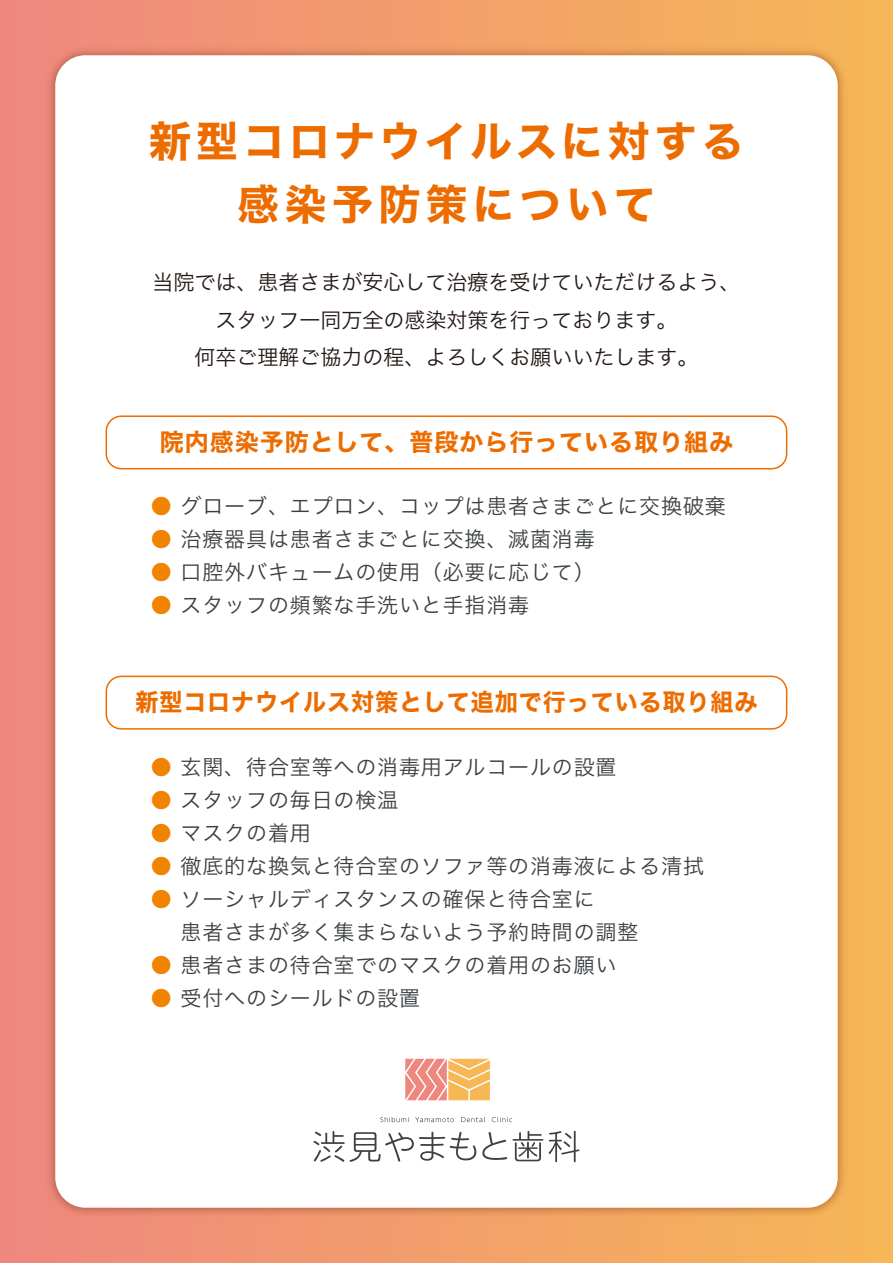
<style>
.page{position:relative;width:893px;height:1263px;background:#fff}
.page>*{position:absolute;margin:0;border:0;box-sizing:border-box;transform-origin:0 0}
.t1{font:42px/63px "Hiragino Sans W7";letter-spacing:.12em;color:#ed6c00;text-align:center}
.t2{font:24px "Hiragino Sans W7";letter-spacing:.04em;color:#ed6c00;scale:.96 1}
.t3{font:24px "Hiragino Sans W7";letter-spacing:.04em;color:#ed6c00}
.t4{font:21px/33px "Hiragino Sans W3";letter-spacing:.04em;color:#3c4043}
.t5{font:21px/37.5px "Hiragino Sans W3";color:#231815;text-align:center}
.s1{color:#f08300}
</style>
<div class="page">
<div style="left:0;top:0;width:893px;height:1263px;background:linear-gradient(to right,#ee877f,#f7b756)"></div>
<img style="left:42px;top:42px;width:809px;height:1179px">
<div style="left:55px;top:55px;width:783px;height:1153px;background:#fff;border-radius:30px"></div>
<div style="left:106px;top:676px;width:681px;height:54px;border:2px solid #ed6c00;border-radius:15px"></div>
<div style="left:106px;top:415px;width:681px;height:54px;border:2px solid #ed6c00;border-radius:15px"></div>
<svg style="left:314px;top:1131px;width:162px;height:31px"></svg>
<svg style="left:482px;top:1131px;width:61px;height:30px"></svg>
<svg style="left:549px;top:1131px;width:30px;height:31px"></svg>
<svg style="left:380px;top:1117px;width:29px;height:5px"></svg>
<svg style="left:415px;top:1117px;width:39px;height:5px"></svg>
<svg style="left:461px;top:1117px;width:24px;height:5px"></svg>
<svg style="left:492px;top:1117px;width:20px;height:5px"></svg>
<svg style="left:405px;top:1059px;width:85px;height:41px;background:#f4af82"></svg>
<h1 class="t1" style="left:149px;top:112px;width:596px">新型コロナウイルスに対する感染予防策について</h1>
<p class="t5" style="left:152px;top:262px;width:589px">当院では、患者さまが安心して治療を受けていただけるよう、スタッフ一同万全の感染対策を行っております。<br>何卒ご理解ご協力の程、よろしくお願いいたします。</p>
<p class="t3" style="left:160px;top:423px;width:575px">院内感染予防として、普段から行っている取り組み</p>
<p class="t4" style="left:151px;top:488px;width:576px"><span class="s1">●</span> グローブ、エプロン、コップは患者さまごとに交換破棄</p>
<p class="t4" style="left:151px;top:521px;width:445px"><span class="s1">●</span> 治療器具は患者さまごとに交換、滅菌消毒</p>
<p class="t4" style="left:151px;top:554px;width:445px"><span class="s1">●</span> 口腔外バキュームの使用（必要に応じて）</p>
<p class="t4" style="left:151px;top:587px;width:380px"><span class="s1">●</span> スタッフの頻繁な手洗いと手指消毒</p>
<p class="t2" style="left:135px;top:683px;width:650px">新型コロナウイルス対策として追加で行っている取り組み</p>
<p class="t4" style="left:151px;top:749px;width:467px"><span class="s1">●</span> 玄関、待合室等への消毒用アルコールの設置</p>
<p class="t4" style="left:151px;top:782px;width:249px"><span class="s1">●</span> スタッフの毎日の検温</p>
<p class="t4" style="left:151px;top:815px;width:161px"><span class="s1">●</span> マスクの着用</p>
<p class="t4" style="left:151px;top:848px;width:554px"><span class="s1">●</span> 徹底的な換気と待合室のソファ等の消毒液による清拭</p>
<p class="t4" style="left:151px;top:881px;width:489px"><span class="s1">●</span> ソーシャルディスタンスの確保と待合室に<br>　 患者さまが多く集まらないよう予約時間の調整</p>
<p class="t4" style="left:151px;top:947px;width:467px"><span class="s1">●</span> 患者さまの待合室でのマスクの着用のお願い</p>
<p class="t4" style="left:151px;top:980px;width:271px"><span class="s1">●</span> 受付へのシールドの設置</p>
</div>
